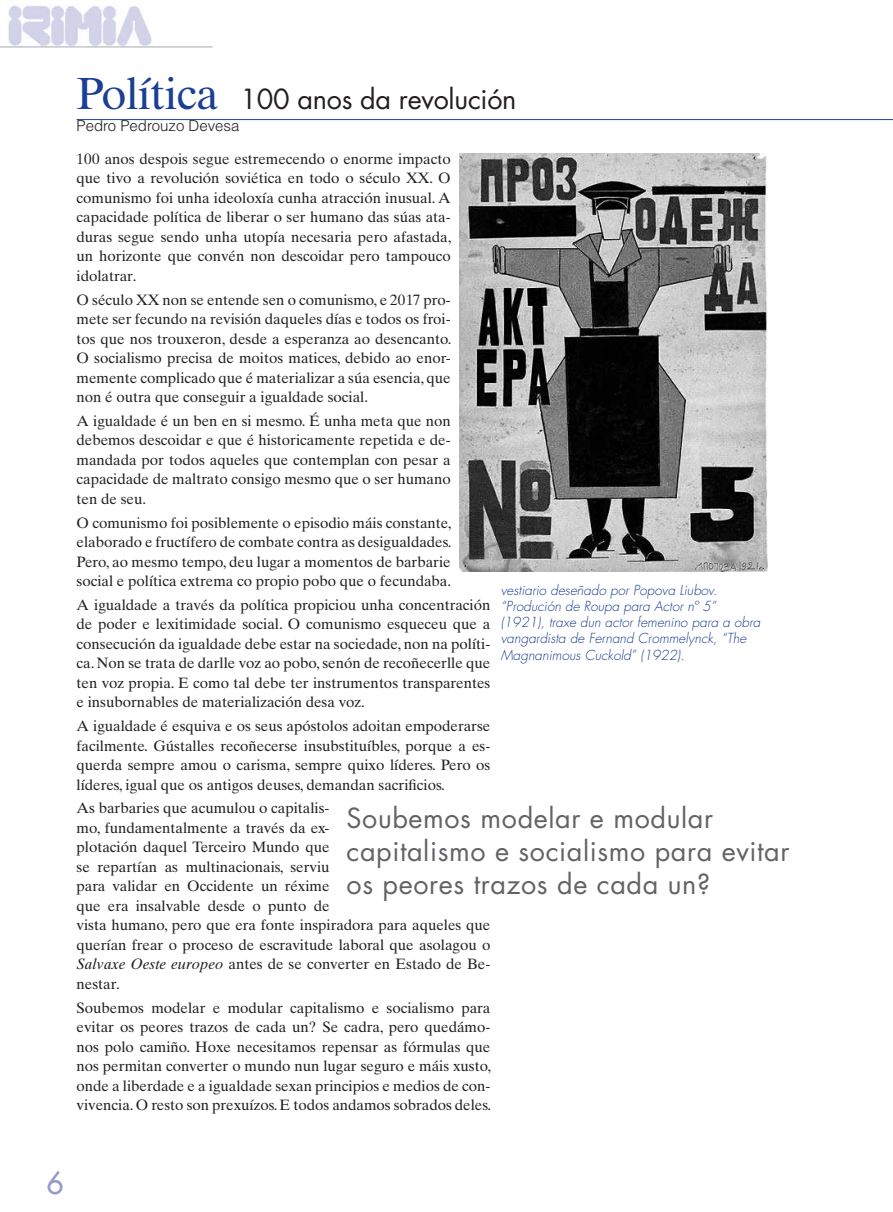
<style>
.page{position:relative;width:893px;height:1212px;background:#fff}
.page>*{position:absolute;margin:0;border:0;box-sizing:border-box;transform-origin:0 0}
.t1{font:500 30px "Futura Std";color:#979aca}
.t2{font:27px/33px "Futura Std";letter-spacing:.02em;color:#636366}
.t3{font:27px "Futura Std";letter-spacing:-.01em;color:#231f20}
.t4{font:15px/19.5px "Times Ten LT Std";color:#231f20;text-align:justify}
.t5{font:300 15px "Helvetica LT Std";color:#231f20}
.t6{font:italic 300 13.5px/16.2px "Futura Std";color:#1b3f94}
.s1{font-family:"Times Ten LT Std";font-size:45px;color:#1b3f94}
.s2{font-style:italic}
</style>
<div class="page">
<img style="left:8px;top:5px;width:144px;height:41px">
<hr style="left:0;top:47px;width:213px;height:1px;background:#a8a9ad">
<hr style="left:77px;top:119px;width:816px;height:1px;background:#1b3f94">
<img style="left:459px;top:153px;width:308px;height:418px">
<h2 class="t3" style="left:77px;top:82px;width:441px"><span class="s1">Política</span> 100 anos da revolución</h2>
<p class="t5" style="left:77px;top:116px;width:164px">Pedro Pedrouzo Devesa</p>
<p class="t4" style="left:77px;top:149px;width:376px">100 anos despois segue estremecendo o enorme impacto que tivo a revolución soviética en todo o século XX. O comunismo foi unha ideoloxía cunha atracción inusual. A capacidade política de liberar o ser humano das súas ata&shy;duras segue sendo unha utopía necesaria pero afastada, un horizonte que convén non descoidar pero tampouco idolatrar.</p>
<p class="t4" style="left:77px;top:290px;width:376px">O século XX non se entende sen o comunismo, e 2017 pro&shy;mete ser fecundo na revisión daqueles días e todos os froi&shy;tos que nos trouxeron, desde a esperanza ao desencanto.<br>O socialismo precisa de moitos matices, debido ao enor&shy;memente complicado que é materializar a súa esencia, que non é outra que conseguir a igualdade social.</p>
<p class="t4" style="left:77px;top:411px;width:376px">A igualdade é un ben en si mesmo. É unha meta que non debemos descoidar e que é historicamente repetida e de&shy;mandada por todos aqueles que contemplan con pesar a capacidade de maltrato consigo mesmo que o ser humano ten de seu.</p>
<p class="t4" style="left:77px;top:513px;width:377px">O comunismo foi posiblemente o episodio máis constante, elaborado e fructífero de combate contra as desigualdades.<br>Pero, ao mesmo tempo, deu lugar a momentos de barbarie social e política extrema co propio pobo que o fecundaba.</p>
<p class="t4" style="left:77px;top:595px;width:415px">A igualdade a través da política propiciou unha concentración de poder e lexitimidade social. O comunismo esqueceu que a consecución da igualdade debe estar na sociedade, non na políti&shy;ca. Non se trata de darlle voz ao pobo, senón de recoñecerlle que ten voz propia. E como tal debe ter instrumentos transparentes e insubornables de materialización desa voz.</p>
<p class="t4" style="left:77px;top:716px;width:415px">A igualdade é esquiva e os seus apóstolos adoitan empoderarse facilmente. Gústalles recoñecerse insubstituíbles, porque a es&shy;querda sempre amou o carisma, sempre quixo líderes. Pero os líderes, igual que os antigos deuses, demandan sacrificios.</p>
<p class="t4" style="left:77px;top:798px;width:415px;text-align:left">As barbaries que acumulou o capitalis-<br>mo, fundamentalmente a través da ex-<br>plotación daquel Terceiro Mundo que<br>se repartían as multinacionais, serviu<br>para validar en Occidente un réxime<br>que era insalvable desde o punto de<br>vista humano, pero que era fonte inspiradora para aqueles que querían frear o proceso de escravitude laboral que asolagou o <span class="s2">Salvaxe Oeste europeo</span> antes de se converter en Estado de Be&shy;nestar.</p>
<p class="t4" style="left:77px;top:998px;width:416px">Soubemos modelar e modular capitalismo e socialismo para evitar os peores trazos de cada un? Se cadra, pero quedámo&shy;nos polo camiño. Hoxe necesitamos repensar as fórmulas que nos permitan converter o mundo nun lugar seguro e máis xusto, onde a liberdade e a igualdade sexan principios e medios de con&shy;vivencia. O resto son prexuízos. E todos andamos sobrados deles.</p>
<p class="t6" style="left:501px;top:582px;width:261px">vestiario deseñado por Popova Liubov. “Produción de Roupa para Actor nº 5” (1921), traxe dun actor femenino para a obra vangardista de Fernand Crommelynck, “The Magnanimous Cuckold” (1922).</p>
<h2 class="t2" style="left:347px;top:802px;width:444px">Soubemos modelar e modular capitalismo e socialismo para evitar os peores trazos de cada un?</h2>
<h1 class="t1" style="left:46px;top:1164px;width:19px">6</h1>
</div>
